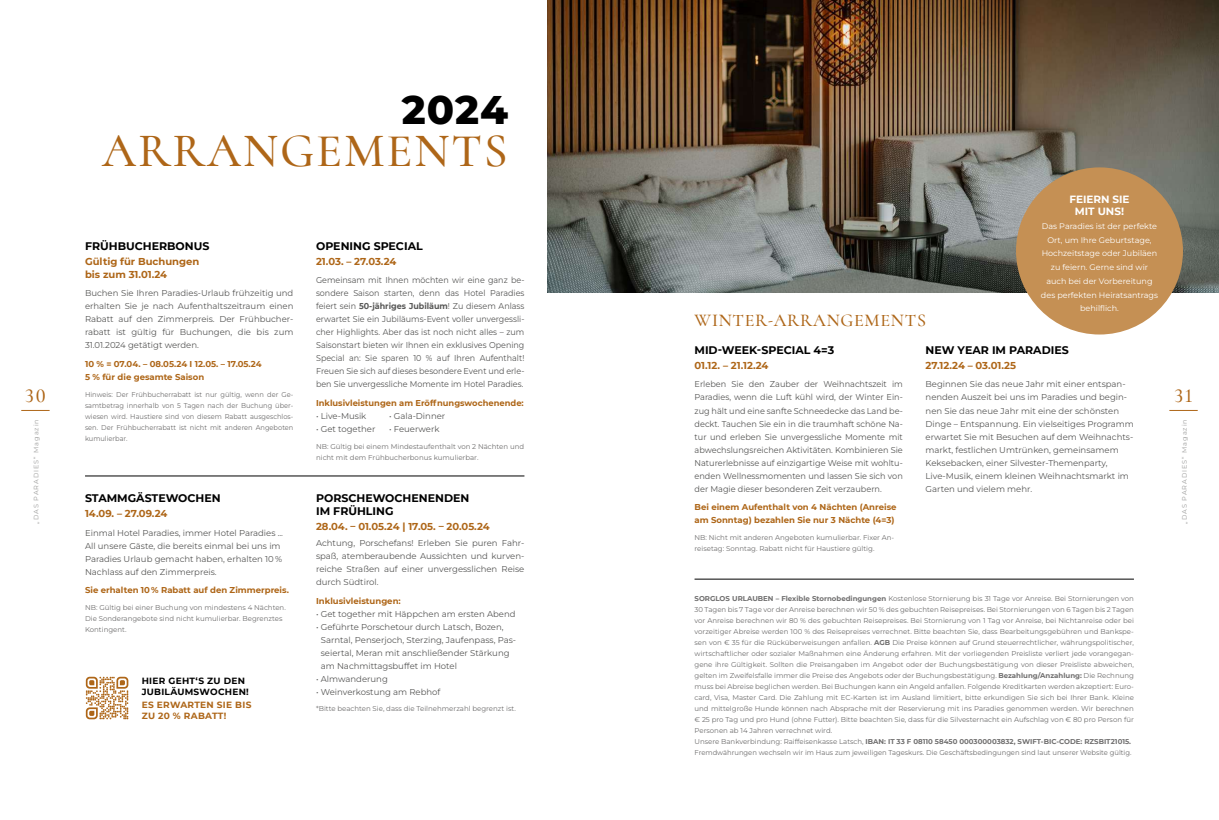
<style>
.page{position:relative;width:1219px;height:820px;background:#fff}
.page>*{position:absolute;margin:0;border:0;box-sizing:border-box;transform-origin:0 0}
.t1{font:500 48px "Cormorant Unicase";letter-spacing:.04em;color:#ae6618}
.t2{font:800 40px "Montserrat";color:#000}
.t3{font:500 20px "Cormorant Unicase";color:#ae6618}
.t4{font:500 18px "Cormorant Unicase";letter-spacing:.04em;color:#ae6618}
.t5{font:700 11px/13.2px "Montserrat";color:#000}
.t6{font:700 10.4px/12.5px "Montserrat";color:#fff;text-align:center}
.t7{font:700 10px/13.2px "Montserrat";color:#ae6618}
.t8{font:700 9px/10.8px "Montserrat";letter-spacing:.03em;color:#000}
.t9{font:700 9px/10.8px "Montserrat";letter-spacing:.03em;color:#ae6618}
.t10{font:8.5px/13px "Montserrat";color:#575756}
.t11{font:8.5px/13px "Montserrat";color:#575756;text-align:justify;scale:.94 1}
.t12{font:8.5px/13px "Montserrat";color:#575756;text-align:justify;scale:.96 1}
.t13{font:700 8.5px/13px "Montserrat";color:#ae6618}
.t14{font:8.1px/13.7px "Montserrat";color:#fff;text-align:center}
.t15{font:7px/11px "Montserrat";color:#706f6f}
.t16{font:7px/11px "Montserrat";color:#706f6f;text-align:justify;scale:.95 1}
.t17{font:6.5px "Montserrat";letter-spacing:.15em;color:#9d9d9c}
.s1{font-weight:700}
</style>
<div class="page">
<svg style="left:21px;top:410px;width:29px;height:1px"></svg>
<svg style="left:1169px;top:410px;width:29px;height:1px"></svg>
<img style="left:547px;top:0;width:672px;height:292px">
<hr style="left:85px;top:475px;width:439px;height:1px;background:#000">
<hr style="left:694px;top:578px;width:440px;height:1px;background:#000">
<div style="left:1016px;top:167px;width:167px;height:167px;background:#c59054;border-radius:50%"></div>
<svg style="left:86px;top:676px;width:42px;height:43px"></svg>
<h3 class="t3" style="left:25px;top:383px;width:22px">30</h3>
<p class="t17" style="left:32px;top:523px;width:106px;rotate:-90deg">„DAS PARADIES“ Magazin</p>
<h2 class="t2" style="left:402px;top:83px;width:108px">2024</h2>
<h1 class="t1" style="left:102px;top:121px;width:407px">ARRANGEMENTS</h1>
<h3 class="t5" style="left:85px;top:238px;width:126px">FRÜHBUCHERBONUS</h3>
<h3 class="t7" style="left:85px;top:254px;width:116px">Gültig für Buchungen bis zum 31.01.24</h3>
<p class="t10" style="left:85px;top:286px;width:210px;text-align:justify">Buchen Sie Ihren Paradies-Urlaub frühzeitig und erhalten Sie je nach Aufenthaltszeitraum einen Rabatt auf den Zimmerpreis. Der Frühbucher&shy;rabatt ist gültig für Buchungen, die bis zum 31.01.2024 getätigt werden.</p>
<p class="t13" style="left:85px;top:357px;width:178px">10 % = 07.04. – 08.05.24 I 12.05. – 17.05.24<br>5 % für die gesamte Saison</p>
<p class="t16" style="left:85px;top:388px;width:221px">Hinweis: Der Frühbucherrabatt ist nur gültig, wenn der Ge&shy;samtbetrag innerhalb von 5 Tagen nach der Buchung über&shy;wiesen wird. Haustiere sind von diesem Rabatt ausgeschlos&shy;sen. Der Frühbucherrabatt ist nicht mit anderen Angeboten kumulierbar.</p>
<h3 class="t5" style="left:85px;top:490px;width:137px">STAMMGÄSTEWOCHEN</h3>
<h3 class="t7" style="left:85px;top:506px;width:84px">14.09. – 27.09.24</h3>
<p class="t10" style="left:85px;top:525px;width:200px">Einmal Hotel Paradies, immer Hotel Paradies ...<br>All unsere Gäste, die bereits einmal bei uns im Paradies Urlaub gemacht haben, erhalten 10 % Nachlass auf den Zimmerpreis.</p>
<p class="t13" style="left:85px;top:583px;width:205px">Sie erhalten 10 % Rabatt auf den Zimmerpreis.</p>
<p class="t15" style="left:85px;top:601px;width:202px">NB: Gültig bei einer Buchung von mindestens 4 Nächten.<br>Die Sonderangebote sind nicht kumulierbar. Begrenztes<br>Kontingent.</p>
<p class="t8" style="left:142px;top:674px;width:109px">HIER GEHT‘S ZU DEN<br>JUBILÄUMSWOCHEN!</p>
<p class="t9" style="left:142px;top:699px;width:111px">ES ERWARTEN SIE BIS<br>ZU 20 % RABATT!</p>
<h3 class="t5" style="left:316px;top:238px;width:108px">OPENING SPECIAL</h3>
<h3 class="t7" style="left:316px;top:254px;width:82px">21.03. – 27.03.24</h3>
<p class="t11" style="left:316px;top:273px;width:223px">Gemeinsam mit Ihnen möchten wir eine ganz be&shy;sondere Saison starten, denn das Hotel Paradies feiert sein <span class="s1">50-jähriges Jubiläum</span>! Zu diesem Anlass erwartet Sie ein Jubiläums-Event voller unvergessli&shy;cher Highlights. Aber das ist noch nicht alles – zum Saisonstart bieten wir Ihnen ein exklusives Opening Special an: Sie sparen 10 % auf Ihren Aufenthalt!<br>Freuen Sie sich auf dieses besondere Event und erle&shy;ben Sie unvergessliche Momente im Hotel Paradies.</p>
<p class="t13" style="left:316px;top:396px;width:209px">Inklusivleistungen am Eröffnungswochenende:</p>
<p class="t10" style="left:316px;top:409px;width:52px">• Live-Musik</p>
<p class="t10" style="left:389px;top:409px;width:58px">• Gala-Dinner</p>
<p class="t10" style="left:316px;top:422px;width:61px">• Get together</p>
<p class="t10" style="left:389px;top:422px;width:52px">• Feuerwerk</p>
<p class="t15" style="left:316px;top:440px;width:210px">NB: Gültig bei einem Mindestaufenthalt von 2 Nächten und nicht mit dem Frühbucherbonus kumulierbar.</p>
<h3 class="t5" style="left:316px;top:490px;width:155px">PORSCHEWOCHENENDEN<br>IM FRÜHLING</h3>
<h3 class="t7" style="left:316px;top:519px;width:175px">28.04. – 01.05.24 | 17.05. – 20.05.24</h3>
<p class="t10" style="left:316px;top:536px;width:210px;text-align:justify">Achtung, Porschefans! Erleben Sie puren Fahr&shy;spaß, atemberaubende Aussichten und kurven&shy;reiche Straßen auf einer unvergesslichen Reise durch Südtirol.</p>
<p class="t13" style="left:316px;top:593px;width:86px">Inklusivleistungen:</p>
<p class="t10" style="left:316px;top:606px;width:201px">• Get together mit Häppchen am ersten Abend</p>
<p class="t10" style="left:321px;top:619px;width:197px;text-indent:-5px">• Geführte Porschetour durch Latsch, Bozen, Sarntal, Penserjoch, Sterzing, Jaufenpass, Pas&shy;seiertal, Meran mit anschließender Stärkung am Nachmittagsbuffet im Hotel</p>
<p class="t10" style="left:316px;top:671px;width:73px">• Almwanderung</p>
<p class="t10" style="left:316px;top:684px;width:126px">• Weinverkostung am Rebhof</p>
<p class="t15" style="left:316px;top:703px;width:201px">*Bitte beachten Sie, dass die Teilnehmerzahl begrenzt ist.</p>
<h3 class="t6" style="left:1069px;top:192px;width:62px">FEIERN SIE<br>MIT UNS!</h3>
<p class="t14" style="left:1041px;top:219px;width:119px">Das Paradies ist der perfekte<br>Ort, um Ihre Geburtstage,<br>Hochzeitstage oder Jubiläen zu feiern. Gerne sind wir auch bei der Vorbereitung des perfekten Heiratsantrags behilflich.</p>
<h3 class="t4" style="left:695px;top:309px;width:233px">WINTER-ARRANGEMENTS</h3>
<h3 class="t5" style="left:694px;top:343px;width:141px">MID-WEEK-SPECIAL 4=3</h3>
<h3 class="t7" style="left:694px;top:358px;width:75px">01.12. – 21.12.24</h3>
<p class="t12" style="left:694px;top:377px;width:219px">Erleben Sie den Zauber der Weihnachtszeit im Paradies, wenn die Luft kühl wird, der Winter Ein&shy;zug hält und eine sanfte Schneedecke das Land be&shy;deckt. Tauchen Sie ein in die traumhaft schöne Na&shy;tur und erleben Sie unvergessliche Momente mit abwechslungsreichen Aktivitäten. Kombinieren Sie Naturerlebnisse auf einzigartige Weise mit wohltu&shy;enden Wellnessmomenten und lassen Sie sich von der Magie dieser besonderen Zeit verzaubern.</p>
<p class="t13" style="left:694px;top:500px;width:203px">Bei einem Aufenthalt von 4 Nächten (Anreise am Sonntag) bezahlen Sie nur 3 Nächte (4=3)</p>
<p class="t15" style="left:694px;top:531px;width:201px">NB: Nicht mit anderen Angeboten kumulierbar. Fixer An&shy;reisetag: Sonntag. Rabatt nicht für Haustiere gültig.</p>
<h3 class="t5" style="left:926px;top:343px;width:145px">NEW YEAR IM PARADIES</h3>
<h3 class="t7" style="left:926px;top:358px;width:92px">27.12.24 – 03.01.25</h3>
<p class="t10" style="left:926px;top:377px;width:210px">Beginnen Sie das neue Jahr mit einer entspan&shy;nenden Auszeit bei uns im Paradies und begin&shy;nen Sie das neue Jahr mit eine der schönsten Dinge – Entspannung. Ein vielseitiges Programm erwartet Sie mit Besuchen auf dem Weihnachts&shy;markt, festlichen Umtrünken, gemeinsamem Keksebacken, einer Silvester-Themenparty, Live-Musik, einem kleinen Weihnachtsmarkt im Garten und vielem mehr.</p>
<p class="t15" style="left:694px;top:592px;width:441px"><span class="s1">SORGLOS URLAUBEN – Flexible Stornobedingungen</span> Kostenlose Stornierung bis 31 Tage vor Anreise. Bei Stornierungen von 30 Tagen bis 7 Tage vor der Anreise berechnen wir 50 % des gebuchten Reisepreises. Bei Stornierungen von 6 Tagen bis 2 Tagen vor Anreise berechnen wir 80 % des gebuchten Reisepreises. Bei Stornierung von 1 Tag vor Anreise, bei Nichtanreise oder bei vorzeitiger Abreise werden 100 % des Reisepreises verrechnet. Bitte beachten Sie, dass Bearbeitungsgebühren und Bankspe&shy;sen von € 35 für die Rücküberweisungen anfallen. <span class="s1">AGB</span> Die Preise können auf Grund steuerrechtlicher, währungspolitischer, wirtschaftlicher oder sozialer Maßnahmen eine Änderung erfahren. Mit der vorliegenden Preisliste verliert jede vorangegan&shy;gene ihre Gültigkeit. Sollten die Preisangaben im Angebot oder der Buchungsbestätigung von dieser Preisliste abweichen, gelten im Zweifelsfalle immer die Preise des Angebots oder der Buchungsbestätigung. <span class="s1">Bezahlung/Anzahlung:</span> Die Rechnung muss bei Abreise beglichen werden. Bei Buchungen kann ein Angeld anfallen. Folgende Kreditkarten werden akzeptiert: Euro&shy;card, Visa, Master Card. Die Zahlung mit EC-Karten ist im Ausland limitiert, bitte erkundigen Sie sich bei Ihrer Bank. Kleine und mittelgroße Hunde können nach Absprache mit der Reservierung mit ins Paradies genommen werden. Wir berechnen € 25 pro Tag und pro Hund (ohne Futter). Bitte beachten Sie, dass für die Silvesternacht ein Aufschlag von € 80 pro Person für Personen ab 14 Jahren verrechnet wird.<br>Unsere Bankverbindung: Raiffeisenkasse Latsch, <span class="s1">IBAN: IT 33 F 08110 58450 000300003832, SWIFT-BIC-CODE: RZSBIT21015.<br></span>Fremdwährungen wechseln wir im Haus zum jeweiligen Tageskurs. Die Geschäftsbedingungen sind laut unserer Website gültig.</p>
<h3 class="t3" style="left:1174px;top:383px;width:20px">31</h3>
<p class="t17" style="left:1180px;top:523px;width:106px;rotate:-90deg">„DAS PARADIES“ Magazin</p>
</div>
